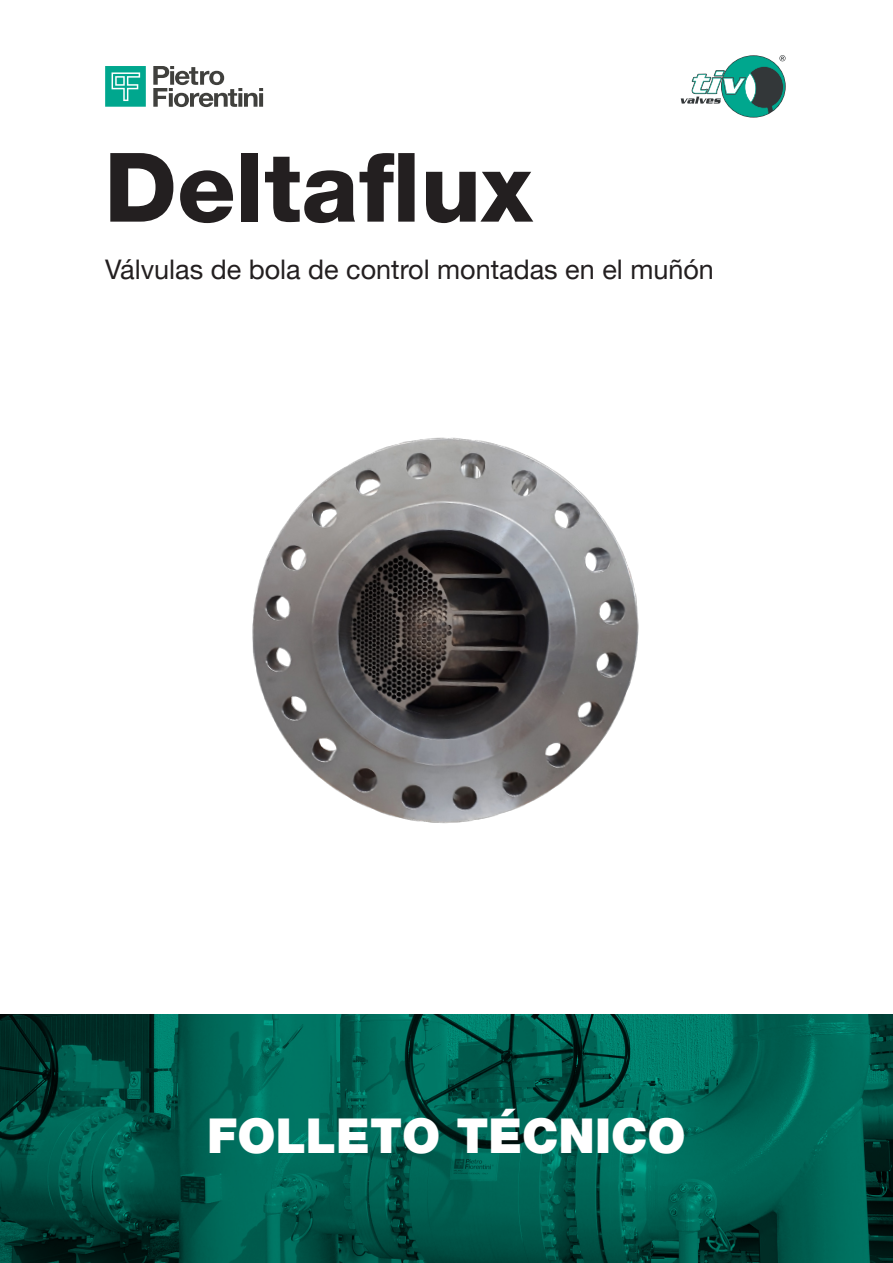
<style>
.page{position:relative;width:893px;height:1263px;background:#fff}
.page>*{position:absolute;margin:0;border:0;box-sizing:border-box;transform-origin:0 0}
.t1{font:800 96px "Helvetica Neue LT Pro";color:#231f20}
.t2{font:900 48px "Helvetica Neue LT Pro";color:#fff}
.t3{font:27px "Helvetica Neue LT Pro";color:#231f20}
</style>
<div class="page">
<svg style="left:0;top:1014px;width:893px;height:249px;background:#005b4e"></svg>
<svg style="left:153px;top:66px;width:110px;height:41px"></svg>
<svg style="left:105px;top:66px;width:41px;height:41px;background:#28b49f"></svg>
<svg style="left:680px;top:55px;width:105px;height:63px"></svg>
<img style="left:252px;top:437px;width:387px;height:387px">
<p class="t1" style="left:104px;top:130px;width:430px">Deltaflux</p>
<p class="t3" style="left:105px;top:253px;width:610px">Válvulas de bola de control montadas en el muñón</p>
<p class="t2" style="left:207px;top:1106px;width:480px">FOLLETO TÉCNICO</p>
</div>
